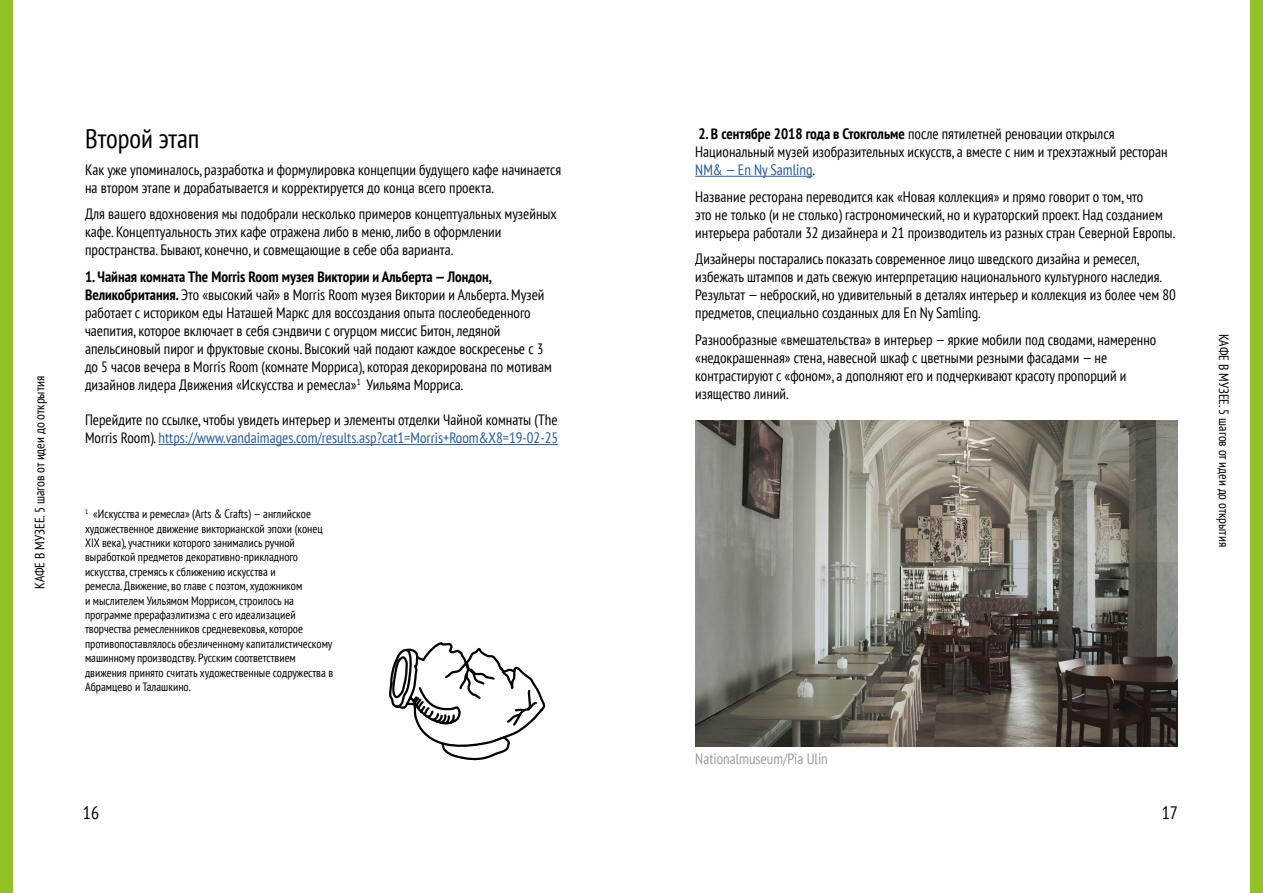
<style>
.page{position:relative;width:1263px;height:893px;background:#fff}
.page>*{position:absolute;margin:0;border:0;box-sizing:border-box;transform-origin:0 0}
.t1{font:condensed 27px "PT Sans";color:#000}
.t2{font:condensed 18px "PT Sans";color:#000}
.t3{font:condensed 15px/18px "PT Sans";color:#000}
.t4{font:condensed 15px "PT Sans";color:#9b9b9a}
.t5{font:condensed 13.5px "PT Sans";color:#000}
.t6{font:condensed 12px/14.4px "PT Sans";color:#000}
.s1{font-weight:700}
.s2{color:#275b9b}
</style>
<div class="page">
<img style="left:695px;top:421px;width:483px;height:326px">
<hr style="left:695px;top:176px;width:117px;height:1px;background:#275b9b">
<hr style="left:158px;top:444px;width:400px;height:1px;background:#275b9b">
<div style="left:0;top:0;width:13px;height:893px;background:#93c128"></div>
<div style="left:1250px;top:0;width:13px;height:893px;background:#93c128"></div>
<svg style="left:389px;top:642px;width:157px;height:119px"></svg>
<p class="t5" style="left:31px;top:589px;width:215px;rotate:-90deg">КАФЕ В МУЗЕЕ. 5 шагов от идеи до открытия</p>
<h1 class="t1" style="left:85px;top:122px;width:116px">Второй этап</h1>
<p class="t3" style="left:85px;top:160px;width:478px">Как уже упоминалось, разработка и формулировка концепции будущего кафе начинается на втором этапе и дорабатывается и корректируется до конца всего проекта.</p>
<p class="t3" style="left:85px;top:205px;width:473px">Для вашего вдохновения мы подобрали несколько примеров концептуальных музейных кафе. Концептуальность этих кафе отражена либо в меню, либо в оформлении пространства. Бывают, конечно, и совмещающие в себе оба варианта.</p>
<p class="t3" style="left:85px;top:267px;width:468px"><span class="s1">1. Чайная комната The Morris Room музея Виктории и Альберта — Лондон, Великобритания.</span> Это «высокий чай» в Morris Room музея Виктории и Альберта. Музей работает с историком еды Наташей Маркс для воссоздания опыта послеобеденного чаепития, которое включает в себя сэндвичи с огурцом миссис Битон, ледяной апельсиновый пирог и фруктовые сконы. Высокий чай подают каждое воскресенье с 3 до 5 часов вечера в Morris Room (комнате Морриса), которая декорирована по мотивам дизайнов лидера Движения «Искусства и ремесла»<sup>1</sup> Уильяма Морриса.</p>
<p class="t3" style="left:85px;top:411px;width:475px">Перейдите по ссылке, чтобы увидеть интерьер и элементы отделки Чайной комнаты (The<br>Morris Room). <span class="s2">https://www.vandaimages.com/results.asp?cat1=Morris+Room&amp;X8=19-02-25</span></p>
<p class="t6" style="left:85px;top:506px;width:250px"><sup>1</sup> «Искусства и ремесла» (Arts &amp; Crafts) — английское художественное движение викторианской эпохи (конец XIX века), участники которого занимались ручной выработкой предметов декоративно-прикладного искусства, стремясь к сближению искусства и<br>ремесла. Движение, во главе с поэтом, художником<br>и мыслителем Уильямом Моррисом, строилось на программе прерафаэлитизма с его идеализацией творчества ремесленников средневековья, которое противопоставлялось обезличенному капиталистическому машинному производству. Русским соответствием движения принято считать художественные содружества в Абрамцево и Талашкино.</p>
<p class="t3" style="left:695px;top:124px;width:474px"><span class="s1">2. В сентябре 2018 года в Стокгольме</span> после пятилетней реновации открылся<br>Национальный музей изобразительных искусств, а вместе с ним и трехэтажный ресторан<br><span class="s2">NM&amp; — En Ny Samling</span>.</p>
<p class="t3" style="left:695px;top:187px;width:482px">Название ресторана переводится как «Новая коллекция» и прямо говорит о том, что<br>это не только (и не столько) гастрономический, но и кураторский проект. Над созданием интерьера работали 32 дизайнера и 21 производитель из разных стран Северной Европы.</p>
<p class="t3" style="left:695px;top:250px;width:482px">Дизайнеры постарались показать современное лицо шведского дизайна и ремесел, избежать штампов и дать свежую интерпретацию национального культурного наследия.<br>Результат — неброский, но удивительный в деталях интерьер и коллекция из более чем 80 предметов, специально созданных для En Ny Samling.</p>
<p class="t3" style="left:695px;top:330px;width:463px">Разнообразные «вмешательства» в интерьер — яркие мобили под сводами, намеренно «недокрашенная» стена, навесной шкаф с цветными резными фасадами — не контрастируют с «фоном», а дополняют его и подчеркивают красоту пропорций и изящество линий.</p>
<p class="t4" style="left:695px;top:749px;width:134px">Nationalmuseum/Pia Ulin</p>
<p class="t2" style="left:83px;top:801px;width:18px">16</p>
<p class="t2" style="left:1162px;top:801px;width:18px">17</p>
<p class="t5" style="left:1233px;top:334px;width:215px;rotate:90deg">КАФЕ В МУЗЕЕ. 5 шагов от идеи до открытия</p>
</div>
